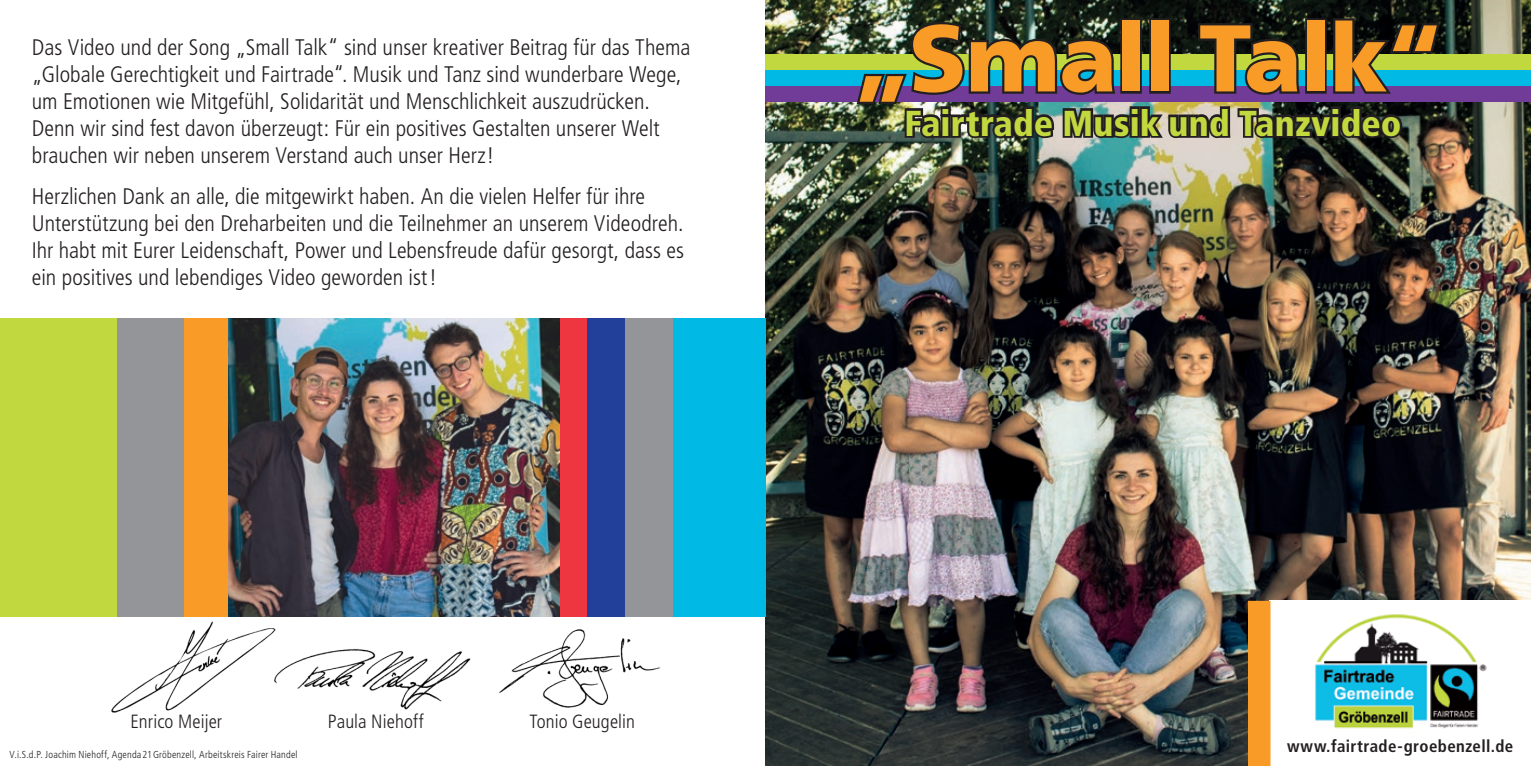
<style>
.page{position:relative;width:1531px;height:766px;background:#fff}
.page>*{position:absolute;margin:0;border:0;box-sizing:border-box;transform-origin:0 0}
.t1{font:900 94.5px "Frutiger";letter-spacing:-.02em;color:#f89c27}
.t2{font:900 condensed 36px "Frutiger";letter-spacing:.005em;color:#c2d83f}
.t3{font:300 condensed 22.5px/27px "Frutiger";color:#231f20}
.t4{font:300 condensed 19.12px "Frutiger";letter-spacing:.005em;color:#231f20}
.t5{font:700 condensed 16.88px "Frutiger";letter-spacing:.025em;color:#231f20}
.t6{font:300 condensed 10.12px "Frutiger";letter-spacing:.02em;color:#231f20}
</style>
<div class="page">
<img style="left:111px;top:621px;width:165px;height:92px">
<img style="left:765px;top:0;width:766px;height:765px">
<div style="left:1269px;top:600px;width:262px;height:165px;background:#fff"></div>
<img style="left:1315px;top:614px;width:172px;height:115px">
<div style="left:765px;top:86px;width:766px;height:16px;background:#713c98"></div>
<div style="left:765px;top:70px;width:766px;height:16px;background:#00b9e4"></div>
<div style="left:765px;top:54px;width:766px;height:16px;background:#c2d83f"></div>
<img style="left:854px;top:0;width:588px;height:166px">
<div style="left:1248px;top:600px;width:22px;height:165px;background:#f89c27"></div>
<img style="left:227px;top:318px;width:333px;height:298px">
<div style="left:0;top:318px;width:117px;height:298px;background:#c2d83f"></div>
<div style="left:117px;top:318px;width:69px;height:298px;background:#939598"></div>
<div style="left:184px;top:318px;width:43px;height:298px;background:#f89c27"></div>
<div style="left:673px;top:318px;width:92px;height:298px;background:#00b9e4"></div>
<div style="left:587px;top:318px;width:39px;height:298px;background:#223f99"></div>
<div style="left:560px;top:318px;width:27px;height:298px;background:#ee3640"></div>
<div style="left:626px;top:318px;width:47px;height:298px;background:#939598"></div>
<img style="left:274px;top:646px;width:197px;height:64px">
<img style="left:499px;top:629px;width:162px;height:79px">
<p class="t3" style="left:32px;top:34px;width:660px">Das Video und der Song „Small Talk“ sind unser kreativer Beitrag für das Thema „Globale Gerechtigkeit und Fairtrade“. Musik und Tanz sind wunderbare Wege, um Emotionen wie Mitgefühl, Solidarität und Menschlichkeit auszudrücken.<br>Denn wir sind fest davon überzeugt: Für ein positives Gestalten unserer Welt brauchen wir neben unserem Verstand auch unser Herz!</p>
<p class="t3" style="left:32px;top:183px;width:654px">Herzlichen Dank an alle, die mitgewirkt haben. An die vielen Helfer für ihre Unterstützung bei den Dreharbeiten und die Teilnehmer an unserem Videodreh.<br>Ihr habt mit Eurer Leidenschaft, Power und Lebensfreude dafür gesorgt, dass es ein positives und lebendiges Video geworden ist!</p>
<p class="t4" style="left:130px;top:710px;width:93px">Enrico Meijer</p>
<p class="t4" style="left:328px;top:710px;width:97px">Paula Niehoff</p>
<p class="t4" style="left:529px;top:710px;width:107px">Tonio Geugelin</p>
<p class="t6" style="left:10px;top:748px;width:290px">V.i.S.d.P. Joachim Niehoff, Agenda 21 Gröbenzell, Arbeitskreis Fairer Handel</p>
<h1 class="t1" style="left:853px;top:1px;width:592px">„Small Talk“</h1>
<h2 class="t2" style="left:904px;top:101px;width:498px">Fairtrade Musik und Tanzvideo</h2>
<p class="t5" style="left:1287px;top:735px;width:228px">www.fairtrade-groebenzell.de</p>
</div>
